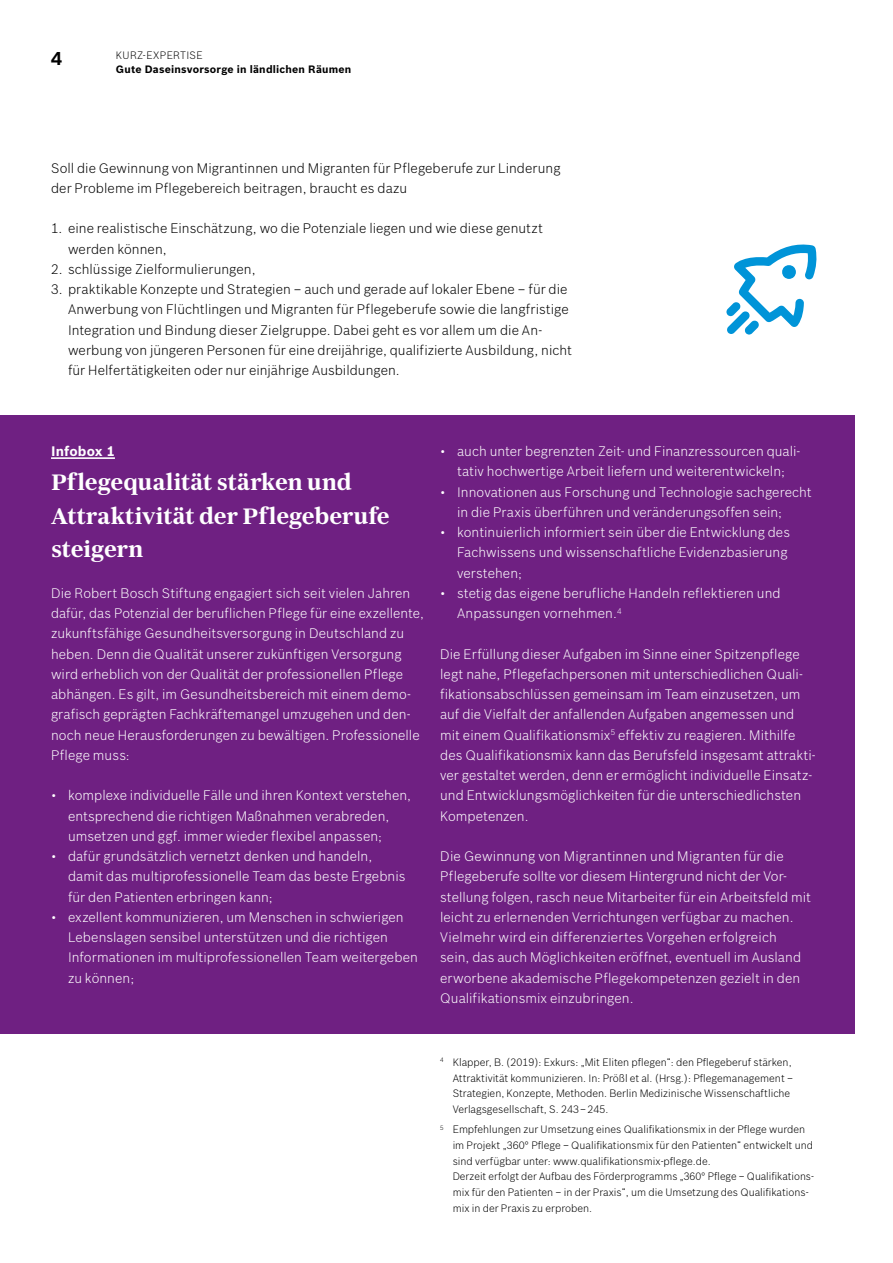
<style>
.page{position:relative;width:893px;height:1263px;background:#fff}
.page>*{position:absolute;margin:0;border:0;box-sizing:border-box;transform-origin:0 0}
.t1{font:700 22.5px/33.8px "Bosch Serif";letter-spacing:-.005em;color:#fff}
.t2{font:700 18px "Bosch Sans";color:#000}
.t3{font:300 13.5px/20.2px "Bosch Sans";letter-spacing:.005em;color:#fff}
.t4{font:300 13.5px/20.2px "Bosch Sans";letter-spacing:.005em;color:#000}
.t5{font:700 13.5px "Bosch Sans";letter-spacing:.01em;color:#fff}
.t6{font:300 10.5px/15.8px "Bosch Sans";color:#000}
.t7{font:700 10.5px "Bosch Sans";letter-spacing:.02em;color:#000}
.t8{font:300 10.5px "Bosch Sans";letter-spacing:.025em;color:#000}
</style>
<div class="page">
<div style="left:0;top:416px;width:855px;height:618px;background:#6f2082"></div>
<hr style="left:51px;top:457px;width:64px;height:2px;background:#fff">
<svg style="left:726px;top:244px;width:91px;height:91px"></svg>
<h2 class="t2" style="left:51px;top:47px;width:12px">4</h2>
<p class="t8" style="left:116px;top:49px;width:89px">KURZ-EXPERTISE</p>
<p class="t7" style="left:116px;top:63px;width:237px">Gute Daseinsvorsorge in ländlichen Räumen</p>
<p class="t4" style="left:51px;top:157px;width:511px">Soll die Gewinnung von Migrantinnen und Migranten für Pflegeberufe zur Linderung der Probleme im Pflegebereich beitragen, braucht es dazu</p>
<p class="t4" style="left:68px;top:218px;width:476px;text-indent:-17px">1. eine realistische Einschätzung, wo die Potenziale liegen und wie diese genutzt werden können,</p>
<p class="t4" style="left:51px;top:259px;width:206px">2. schlüssige Zielformulierungen,</p>
<p class="t4" style="left:68px;top:279px;width:505px;text-indent:-17px">3. praktikable Konzepte und Strategien – auch und gerade auf lokaler Ebene – für die Anwerbung von Flüchtlingen und Migranten für Pflegeberufe sowie die langfristige Integration und Bindung dieser Zielgruppe. Dabei geht es vor allem um die An&shy;werbung von jüngeren Personen für eine dreijährige, qualifizierte Ausbildung, nicht für Helfertätigkeiten oder nur einjährige Ausbildungen.</p>
<p class="t5" style="left:51px;top:443px;width:65px">Infobox 1</p>
<h1 class="t1" style="left:51px;top:465px;width:340px">Pflegequalität stärken und<br>Attraktivität der Pflegeberufe steigern</h1>
<p class="t3" style="left:51px;top:583px;width:374px">Die Robert Bosch Stiftung engagiert sich seit vielen Jahren dafür, das Potenzial der beruflichen Pflege für eine exzellente, zukunftsfähige Gesundheitsversorgung in Deutschland zu heben. Denn die Qualität unserer zukünftigen Versorgung wird erheblich von der Qualität der professionellen Pflege abhängen. Es gilt, im Gesundheitsbereich mit einem demo&shy;grafisch geprägten Fachkräftemangel umzugehen und den&shy;noch neue Herausforderungen zu bewältigen. Professionelle Pflege muss:</p>
<p class="t3" style="left:68px;top:785px;width:345px;text-indent:-17px">• komplexe individuelle Fälle und ihren Kontext verstehen, entsprechend die richtigen Maßnahmen verabreden, umsetzen und ggf. immer wieder flexibel anpassen;</p>
<p class="t3" style="left:68px;top:846px;width:339px;text-indent:-17px">• dafür grundsätzlich vernetzt denken und handeln, damit das multiprofessionelle Team das beste Ergebnis für den Patienten erbringen kann;</p>
<p class="t3" style="left:68px;top:907px;width:351px;text-indent:-17px">• exzellent kommunizieren, um Menschen in schwierigen Lebenslagen sensibel unterstützen und die richtigen Informationen im multiprofessionellen Team weitergeben zu können;</p>
<p class="t3" style="left:440px;top:441px;width:362px;text-align:center">• auch unter begrenzten Zeit- und Finanzressourcen quali&shy;tativ hochwertige Arbeit liefern und weiterentwickeln;</p>
<p class="t3" style="left:457px;top:481px;width:356px;text-indent:-17px">• Innovationen aus Forschung und Technologie sachgerecht in die Praxis überführen und veränderungsoffen sein;</p>
<p class="t3" style="left:457px;top:522px;width:335px;text-indent:-17px">• kontinuierlich informiert sein über die Entwicklung des<br>Fachwissens und wissenschaftliche Evidenzbasierung verstehen;</p>
<p class="t3" style="left:457px;top:583px;width:325px;text-indent:-17px">• stetig das eigene berufliche Handeln reflektieren und<br>Anpassungen vornehmen.<sup>4</sup></p>
<p class="t3" style="left:440px;top:643px;width:377px">Die Erfüllung dieser Aufgaben im Sinne einer Spitzenpflege legt nahe, Pflegefachpersonen mit unterschiedlichen Quali&shy;fikationsabschlüssen gemeinsam im Team einzusetzen, um auf die Vielfalt der anfallenden Aufgaben angemessen und mit einem Qualifikationsmix<sup>5</sup> effektiv zu reagieren. Mithilfe des Qualifikationsmix kann das Berufsfeld insgesamt attrakti&shy;ver gestaltet werden, denn er ermöglicht individuelle Einsatz&shy;und Entwicklungsmöglichkeiten für die unterschiedlichsten Kompetenzen.</p>
<p class="t3" style="left:440px;top:846px;width:372px">Die Gewinnung von Migrantinnen und Migranten für die Pflegeberufe sollte vor diesem Hintergrund nicht der Vor&shy;stellung folgen, rasch neue Mitarbeiter für ein Arbeitsfeld mit leicht zu erlernenden Verrichtungen verfügbar zu machen.<br>Vielmehr wird ein differenziertes Vorgehen erfolgreich<br>sein, das auch Möglichkeiten eröffnet, eventuell im Ausland erworbene akademische Pflegekompetenzen gezielt in den Qualifikationsmix einzubringen.</p>
<p class="t6" style="left:453px;top:1054px;width:342px;text-indent:-13px"><sup>4</sup> Klapper, B. (2019): Exkurs: „Mit Eliten pflegen“: den Pflegeberuf stärken, Attraktivität kommunizieren. In: Prößl et al. (Hrsg.): Pflegemanagement – Strategien, Konzepte, Methoden. Berlin Medizinische Wissenschaftliche Verlagsgesellschaft, S. 243–245.</p>
<p class="t6" style="left:453px;top:1121px;width:363px;text-indent:-13px"><sup>5</sup> Empfehlungen zur Umsetzung eines Qualifikationsmix in der Pflege wurden im Projekt „360° Pflege – Qualifikationsmix für den Patienten“ entwickelt und sind verfügbar unter: www.qualifikationsmix-pflege.de.<br>Derzeit erfolgt der Aufbau des Förderprogramms „360° Pflege – Qualifikations&shy;mix für den Patienten – in der Praxis“, um die Umsetzung des Qualifikations&shy;mix in der Praxis zu erproben.</p>
</div>
